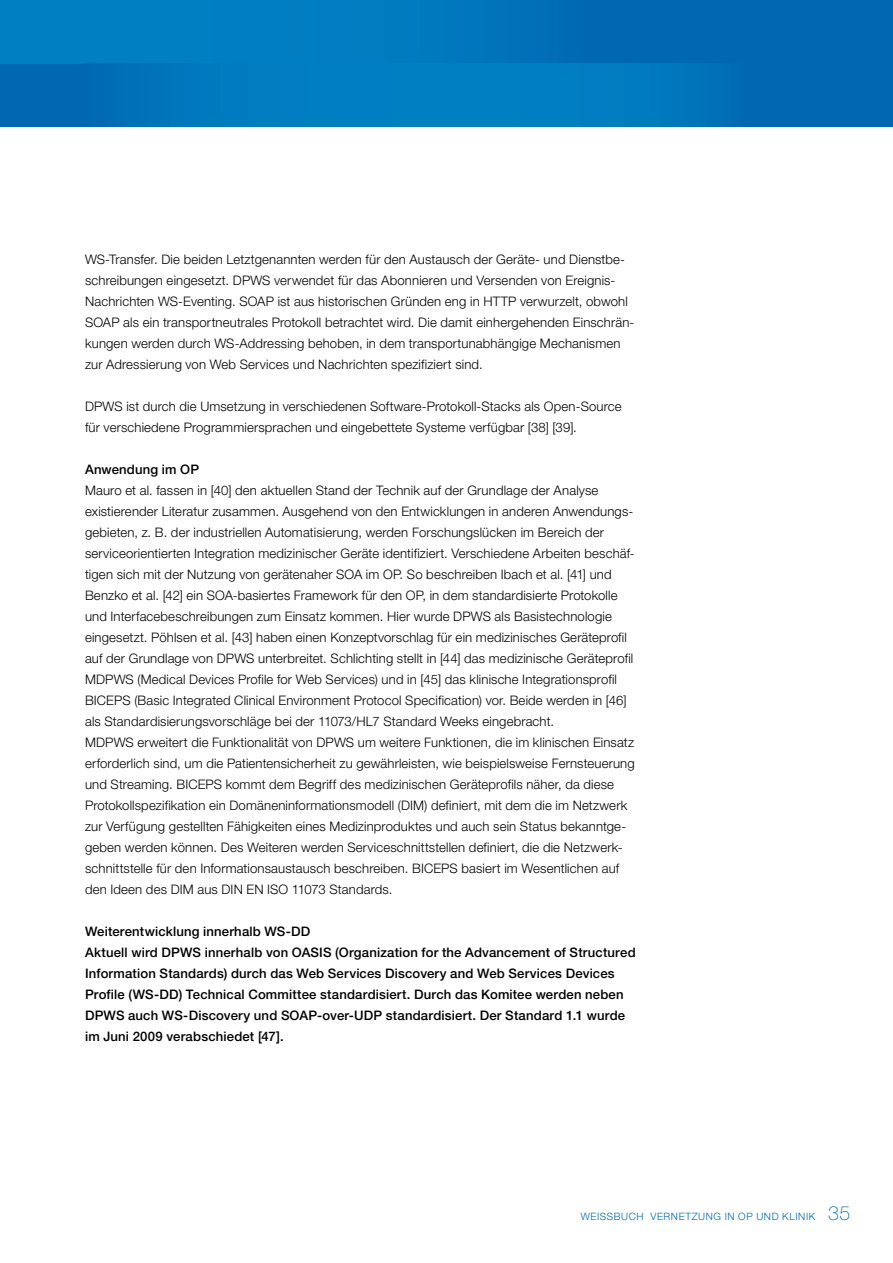
<style>
.page{position:relative;width:893px;height:1263px;background:#fff}
.page>*{position:absolute;margin:0;border:0;box-sizing:border-box;transform-origin:0 0}
.t1{font:300 13.2px/21px "Helvetica Neue LT Pro";letter-spacing:.01em;color:#000}
.t2{font:500 13.2px/21px "Helvetica Neue LT Pro";letter-spacing:.015em;color:#000}
.t3{font:300 10.2px "Helvetica Neue LT Pro";letter-spacing:.06em;color:#0068b2}
.s1{font-weight:100;font-size:19.5px}
</style>
<div class="page">
<div style="left:0;top:0;width:893px;height:126px;background:#0068b2"></div>
<div style="left:0;top:0;width:585px;height:63px;background:linear-gradient(to right,#0083c6,#0072ba)"></div>
<div style="left:148px;top:63px;width:243px;height:63px;background:#007cc1"></div>
<div style="left:391px;top:63px;width:355px;height:63px;background:linear-gradient(to right,#0083c6,#0072ba)"></div>
<p class="t1" style="left:85px;top:249px;width:551px">WS-Transfer. Die beiden Letztgenannten werden für den Austausch der Geräte- und Dienstbe&shy;schreibungen eingesetzt. DPWS verwendet für das Abonnieren und Versenden von Ereignis-Nachrichten WS-Eventing. SOAP ist aus historischen Gründen eng in HTTP verwurzelt, obwohl SOAP als ein transportneutrales Protokoll betrachtet wird. Die damit einhergehenden Einschrän&shy;kungen werden durch WS-Addressing behoben, in dem transportunabhängige Mechanismen zur Adressierung von Web Services und Nachrichten spezifiziert sind.</p>
<p class="t1" style="left:85px;top:396px;width:538px">DPWS ist durch die Umsetzung in verschiedenen Software-Protokoll-Stacks als Open-Source für verschiedene Programmiersprachen und eingebettete Systeme verfügbar [38] [39].</p>
<p class="t2" style="left:85px;top:459px;width:116px">Anwendung im OP</p>
<p class="t1" style="left:85px;top:480px;width:551px">Mauro et al. fassen in [40] den aktuellen Stand der Technik auf der Grundlage der Analyse existierender Literatur zusammen. Ausgehend von den Entwicklungen in anderen Anwendungs&shy;gebieten, z. B. der industriellen Automatisierung, werden Forschungslücken im Bereich der serviceorientierten Integration medizinischer Geräte identifiziert. Verschiedene Arbeiten beschäf&shy;tigen sich mit der Nutzung von gerätenaher SOA im OP. So beschreiben Ibach et al. [41] und Benzko et al. [42] ein SOA-basiertes Framework für den OP, in dem standardisierte Protokolle und Interfacebeschreibungen zum Einsatz kommen. Hier wurde DPWS als Basistechnologie eingesetzt. Pöhlsen et al. [43] haben einen Konzeptvorschlag für ein medizinisches Geräteprofil auf der Grundlage von DPWS unterbreitet. Schlichting stellt in [44] das medizinische Geräteprofil MDPWS (Medical Devices Profile for Web Services) und in [45] das klinische Integrationsprofil BICEPS (Basic Integrated Clinical Environment Protocol Specification) vor. Beide werden in [46] als Standardisierungsvorschläge bei der 11073/HL7 Standard Weeks eingebracht.<br>MDPWS erweitert die Funktionalität von DPWS um weitere Funktionen, die im klinischen Einsatz erforderlich sind, um die Patientensicherheit zu gewährleisten, wie beispielsweise Fernsteuerung und Streaming. BICEPS kommt dem Begriff des medizinischen Geräteprofils näher, da diese Protokollspezifikation ein Domäneninformationsmodell (DIM) definiert, mit dem die im Netzwerk zur Verfügung gestellten Fähigkeiten eines Medizinproduktes und auch sein Status bekanntge&shy;geben werden können. Des Weiteren werden Serviceschnittstellen definiert, die die Netzwerk&shy;schnittstelle für den Informationsaustausch beschreiben. BICEPS basiert im Wesentlichen auf den Ideen des DIM aus DIN EN ISO 11073 Standards.</p>
<p class="t2" style="left:85px;top:921px;width:552px">Weiterentwicklung innerhalb WS-DD<br>Aktuell wird DPWS innerhalb von OASIS (Organization for the Advancement of Structured Information Standards) durch das Web Services Discovery and Web Services Devices Profile (WS-DD) Technical Committee standardisiert. Durch das Komitee werden neben DPWS auch WS-Discovery und SOAP-over-UDP standardisiert. Der Standard 1.1 wurde im Juni 2009 verabschiedet [47].</p>
<p class="t3" style="left:581px;top:1210px;width:271px">WEISSBUCH VERNETZUNG IN OP UND KLINIK <span class="s1">35</span></p>
</div>
